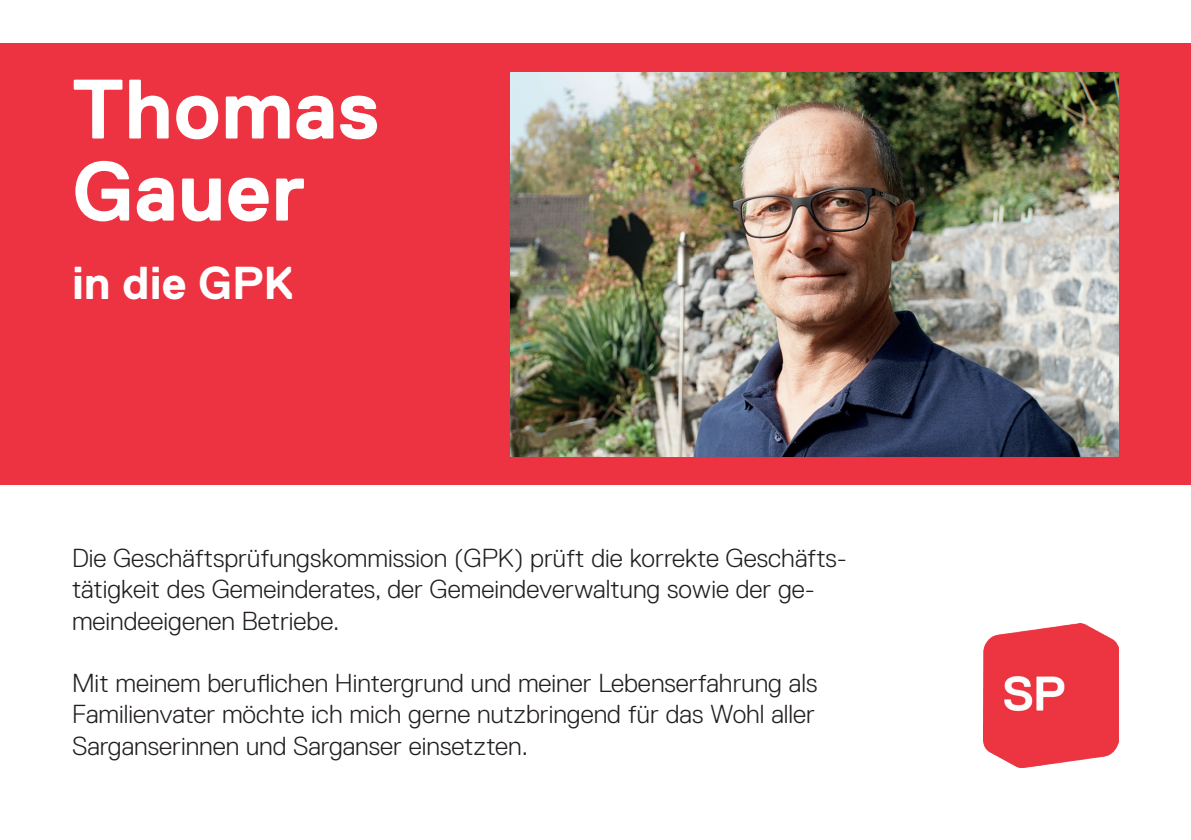
<style>
.page{position:relative;width:1191px;height:840px;background:#fff}
.page>*{position:absolute;margin:0;border:0;box-sizing:border-box;transform-origin:0 0}
.t1{font:700 84px/82px "Replica";color:#fff}
.t2{font:700 46px "Replica";color:#fff}
.t3{font:300 26px/31.2px "Replica";color:#231f20}
</style>
<div class="page">
<div style="left:0;top:44px;width:1191px;height:441px;background:#ed3341"></div>
<img style="left:510px;top:72px;width:609px;height:384px">
<img style="left:983px;top:623px;width:136px;height:144px">
<h1 class="t1" style="left:72px;top:68px;width:309px">Thomas<br>Gauer</h1>
<h2 class="t2" style="left:72px;top:257px;width:222px">in die GPK</h2>
<p class="t3" style="left:72px;top:542px;width:776px">Die Geschäftsprüfungskommission (GPK) prüft die korrekte Geschäfts&shy;tätigkeit des Gemeinderates, der Gemeindeverwaltung sowie der ge&shy;meindeeigenen Betriebe.</p>
<p class="t3" style="left:72px;top:667px;width:747px;text-align:justify">Mit meinem beruflichen Hintergrund und meiner Lebenserfahrung als Familienvater möchte ich mich gerne nutzbringend für das Wohl aller Sarganserinnen und Sarganser einsetzten.</p>
</div>
